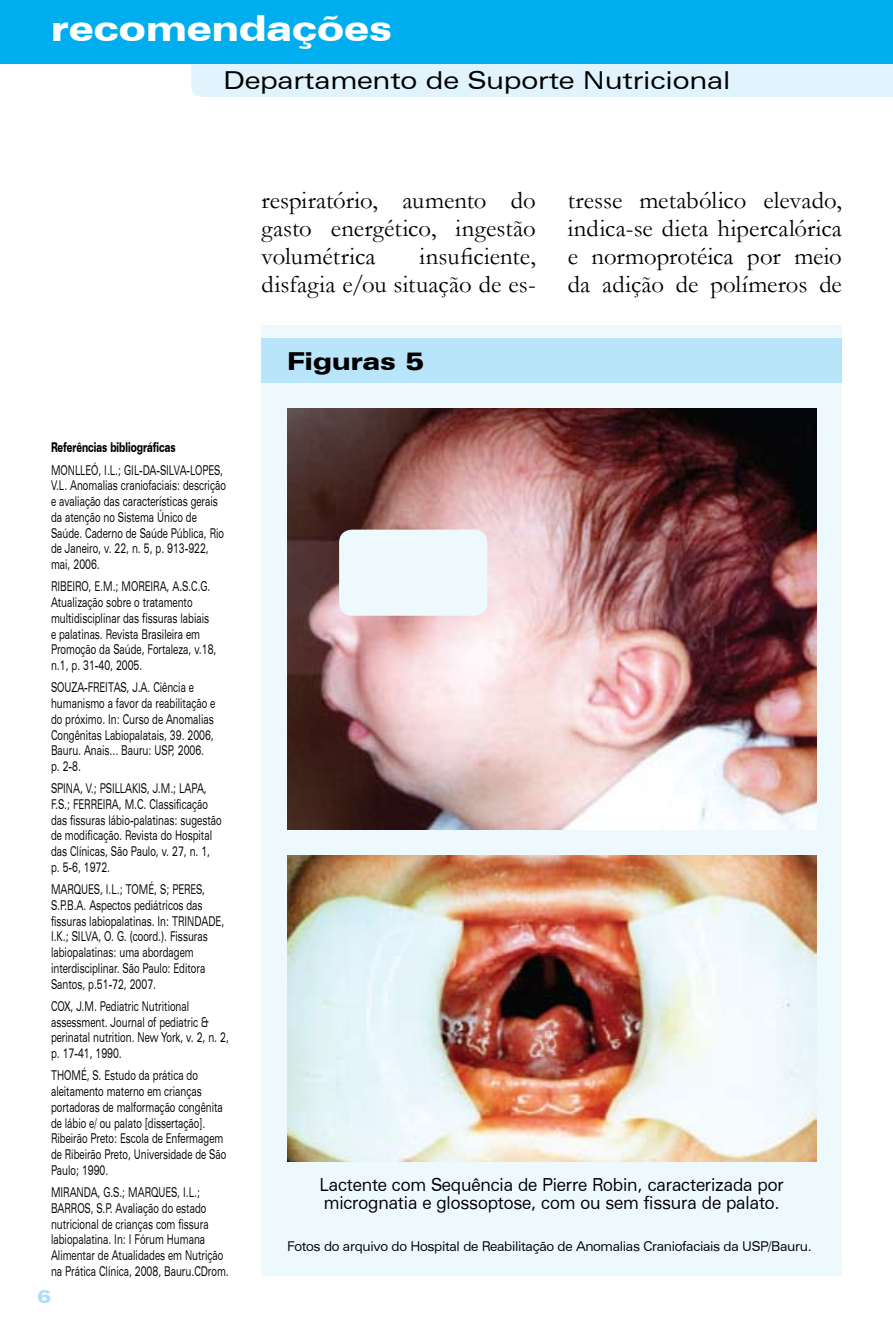
<style>
.page{position:relative;width:893px;height:1340px;background:#fff}
.page>*{position:absolute;margin:0;border:0;box-sizing:border-box;transform-origin:0 0}
.t1{font:900 expanded 36px "Zurich BT";color:#fff}
.t2{font:24.75px/28.1px "Garamond";color:#000;text-align:justify}
.t3{font:expanded 24.75px "Zurich BT";letter-spacing:-.01em;color:#000}
.t4{font:900 expanded 24.75px "Zurich BT";color:#000}
.t5{font:expanded 18px/18px "Zurich BT";letter-spacing:-.01em;color:#000;scale:.8 1}
.t6{font:900 expanded 18px "Zurich BT";color:#aae1fa}
.t7{font:expanded 13.5px/15.8px "Zurich BT";color:#000;scale:.6 1}
.t8{font:expanded 13.5px "Zurich BT";letter-spacing:-.03em;color:#000;scale:.84 1}
.t9{font:900 expanded 13.5px "Zurich BT";color:#000;scale:.6 1}
</style>
<div class="page">
<div style="left:261px;top:325px;width:581px;height:951px;background:#eef9fe"></div>
<div style="left:191px;top:64px;width:702px;height:33px;background:#e1f4fd"></div>
<div style="left:0;top:0;width:893px;height:64px;background:#00aeef"></div>
<div style="left:261px;top:338px;width:581px;height:45px;background:#b9e5fb"></div>
<img style="left:287px;top:408px;width:529px;height:421px">
<img style="left:287px;top:855px;width:529px;height:306px">
<div style="left:339px;top:529px;width:148px;height:86px;background:#eef9fe;border-radius:13px"></div>
<h1 class="t1" style="left:51px;top:7px;width:342px">recomendações</h1>
<h2 class="t3" style="left:223px;top:66px;width:509px">Departamento de Suporte Nutricional</h2>
<p class="t9" style="left:51px;top:439px;width:209px">Referências bibliográficas</p>
<p class="t7" style="left:51px;top:462px;width:293px">MONLLEÓ, I.L.; GIL-DA-SILVA-LOPES, V.L. Anomalias craniofaciais: descrição e avaliação das características gerais da atenção no Sistema Único de Saúde. Caderno de Saúde Pública, Rio de Janeiro, v. 22, n. 5, p. 913-922, mai, 2006.</p>
<p class="t7" style="left:51px;top:578px;width:277px">RIBEIRO, E.M.; MOREIRA, A.S.C.G.<br>Atualização sobre o tratamento multidisciplinar das fissuras labiais e palatinas. Revista Brasileira em Promoção da Saúde, Fortaleza, v.18, n.1, p. 31-40, 2005.</p>
<p class="t7" style="left:51px;top:679px;width:275px">SOUZA-FREITAS, J.A. Ciência e humanismo a favor da reabilitação e do próximo. In: Curso de Anomalias<br>Congênitas Labiopalatais, 39. 2006,<br>Bauru. Anais... Bauru: USP, 2006. p. 2-8.</p>
<p class="t7" style="left:51px;top:780px;width:286px">SPINA, V.; PSILLAKIS, J.M.; LAPA,<br>F.S.; FERREIRA, M.C. Classificação das fissuras lábio-palatinas: sugestão de modificação. Revista do Hospital das Clínicas, São Paulo, v. 27, n. 1, p. 5-6, 1972.</p>
<p class="t7" style="left:51px;top:881px;width:290px">MARQUES, I.L.; TOMÉ, S; PERES, S.P.B.A. Aspectos pediátricos das fissuras labiopalatinas. In: TRINDADE, I.K.; SILVA, O. G. (coord.). Fissuras labiopalatinas: uma abordagem interdisciplinar. São Paulo: Editora Santos, p.51-72, 2007.</p>
<p class="t7" style="left:51px;top:998px;width:298px">COX, J.M. Pediatric Nutritional assessment. Journal of pediatric &amp; perinatal nutrition. New York, v. 2, n. 2, p. 17-41, 1990.</p>
<p class="t7" style="left:51px;top:1067px;width:294px">THOMÉ, S. Estudo da prática do aleitamento materno em crianças portadoras de malformação congênita de lábio e/ ou palato [dissertação].<br>Ribeirão Preto: Escola de Enfermagem de Ribeirão Preto, Universidade de São<br>Paulo; 1990.</p>
<p class="t7" style="left:51px;top:1184px;width:298px">MIRANDA, G.S.; MARQUES, I.L.; BARROS, S.P. Avaliação do estado nutricional de crianças com fissura labiopalatina. In: I Fórum Humana Alimentar de Atualidades em Nutrição na Prática Clínica, 2008, Bauru.CDrom.</p>
<h3 class="t6" style="left:37px;top:1285px;width:15px">6</h3>
<h2 class="t2" style="left:261px;top:185px;width:276px">respiratório, aumento do gasto energético, ingestão volumétrica</h2>
<h2 class="t2" style="left:261px;top:241px;width:276px;text-align:right">insuficiente,<br>disfagia e/ou situação de es-</h2>
<h2 class="t4" style="left:287px;top:346px;width:139px">Figuras 5</h2>
<h2 class="t2" style="left:568px;top:185px;width:276px">tresse metabólico elevado, indica-se dieta hipercalórica e normoprotéica por meio da adição de polímeros de</h2>
<h3 class="t5" style="left:320px;top:1175px;width:582px">Lactente com Sequência de Pierre Robin, caracterizada por micrognatia e glossoptose, com ou sem fissura de palato.</h3>
<p class="t8" style="left:287px;top:1237px;width:626px">Fotos do arquivo do Hospital de Reabilitação de Anomalias Craniofaciais da USP/Bauru.</p>
</div>
